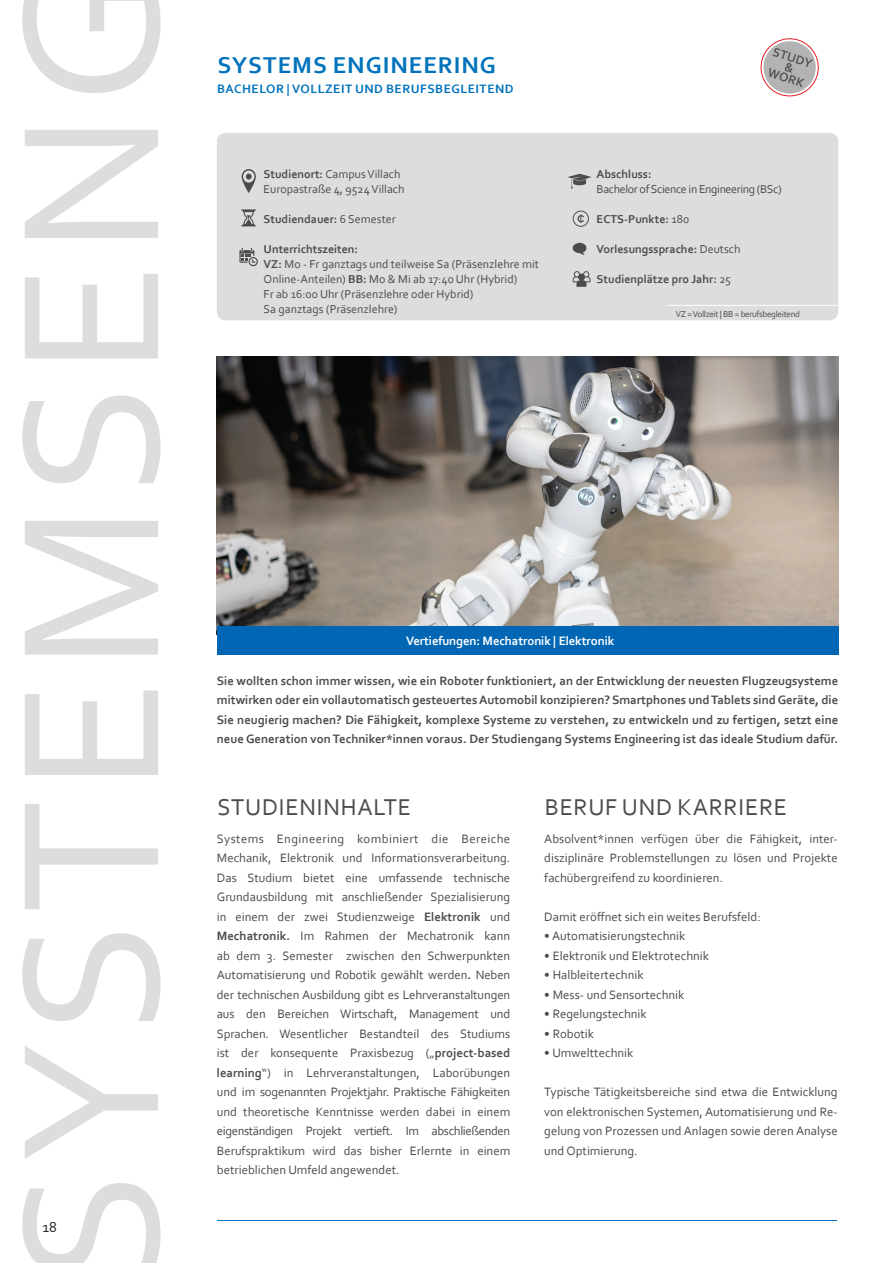
<style>
.page{position:relative;width:893px;height:1263px;background:#fff}
.page>*{position:absolute;margin:0;border:0;box-sizing:border-box;transform-origin:0 0}
.t1{font:204px "Corbel";letter-spacing:.04em;color:#dcdddf}
.t2{font:24px "Corbel";letter-spacing:.03em;color:#4b4c4d}
.t3{font:700 24px "Corbel";letter-spacing:.04em;color:#0073bc}
.t4{font:15px "Corbel";color:#231f20}
.t5{font:12.75px/19.5px "Corbel";color:#4b4c4d;text-align:justify}
.t6{font:700 12.75px/19.5px "Corbel";color:#4b4c4d;text-align:justify}
.t7{font:700 12.75px "Corbel";letter-spacing:.04em;color:#0073bc}
.t8{font:700 12.75px "Corbel";letter-spacing:-.01em;color:#fff}
.t9{font:12px/15px "Corbel";color:#4b4c4d}
.t10{font:700 12px "Corbel";color:#4b4c4d}
.t11{font:12px "Corbel";letter-spacing:-.03em;color:#4b4c4d}
.t12{font:9px "Corbel";letter-spacing:-.03em;color:#4b4c4d}
.s1{font-weight:700}
.s2{font-weight:400}
</style>
<div class="page">
<div style="left:217px;top:133px;width:621px;height:187px;background:#dcdddf;border-radius:9px"></div>
<hr style="left:668px;top:305px;width:186px;height:1px;background:#fff">
<img style="left:217px;top:356px;width:621px;height:270px">
<hr style="left:217px;top:1220px;width:620px;height:1px;background:#0073bc">
<svg style="left:573px;top:271px;width:17px;height:16px"></svg>
<svg style="left:568px;top:174px;width:23px;height:14px"></svg>
<svg style="left:573px;top:211px;width:16px;height:16px"></svg>
<svg style="left:572px;top:242px;width:15px;height:13px"></svg>
<svg style="left:241px;top:209px;width:15px;height:17px"></svg>
<svg style="left:242px;top:169px;width:14px;height:24px"></svg>
<svg style="left:239px;top:248px;width:19px;height:18px"></svg>
<div style="left:217px;top:626px;width:621px;height:28px;background:#0166b3"></div>
<svg style="left:760px;top:38px;width:59px;height:59px"></svg>
<h1 class="t1" style="left:-36px;top:1283px;width:1316px;rotate:-90deg">SYSTEMSENG</h1>
<p class="t4" style="left:43px;top:1217px;width:16px">18</p>
<h2 class="t3" style="left:217px;top:51px;width:280px">SYSTEMS ENGINEERING</h2>
<p class="t7" style="left:217px;top:81px;width:298px">BACHELOR | VOLLZEIT UND BERUFSBEGLEITEND</p>
<p class="t9" style="left:264px;top:166px;width:142px"><span class="s1">Studienort:</span> Campus Villach<br>Europastraße 4, 9524 Villach</p>
<p class="t10" style="left:264px;top:212px;width:134px">Studiendauer: <span class="s2">6 Semester</span></p>
<p class="t9" style="left:264px;top:241px;width:277px"><span class="s1">Unterrichtszeiten:<br>VZ:</span> Mo - Fr ganztags und teilweise Sa (Präsenzlehre mit Online-Anteilen) <span class="s1">BB:</span> Mo &amp; Mi ab 17:40 Uhr (Hybrid)<br>Fr ab 16:00 Uhr (Präsenzlehre oder Hybrid)<br>Sa ganztags (Präsenzlehre)</p>
<p class="t10" style="left:597px;top:167px;width:56px">Abschluss:</p>
<p class="t11" style="left:597px;top:182px;width:187px">Bachelor of Science in Engineering (BSc)</p>
<p class="t10" style="left:597px;top:212px;width:94px">ECTS-Punkte: <span class="s2">180</span></p>
<p class="t10" style="left:597px;top:242px;width:145px">Vorlesungssprache: <span class="s2">Deutsch</span></p>
<p class="t10" style="left:597px;top:272px;width:136px">Studienplätze pro Jahr: <span class="s2">25</span></p>
<p class="t12" style="left:676px;top:309px;width:126px">VZ = Vollzeit | BB = berufsbegleitend</p>
<p class="t8" style="left:406px;top:633px;width:210px">Vertiefungen: Mechatronik | Elektronik</p>
<p class="t6" style="left:217px;top:670px;width:623px">Sie wollten schon immer wissen, wie ein Roboter funktioniert, an der Entwicklung der neuesten Flugzeugsysteme mitwirken oder ein vollautomatisch gesteuertes Automobil konzipieren? Smartphones und Tablets sind Geräte, die Sie neugierig machen? Die Fähigkeit, komplexe Systeme zu verstehen, zu entwickeln und zu fertigen, setzt eine neue Generation von Techniker*innen voraus. Der Studiengang Systems Engineering ist das ideale Studium dafür.</p>
<h2 class="t2" style="left:217px;top:792px;width:195px">STUDIENINHALTE</h2>
<p class="t5" style="left:217px;top:828px;width:295px">Systems Engineering kombiniert die Bereiche Mechanik, Elektronik und Informationsverarbeitung.<br>Das Studium bietet eine umfassende technische Grundausbildung mit anschließender Spezialisierung in einem der zwei Studienzweige <span class="s1">Elektronik</span> und <span class="s1">Mechatronik.</span> Im Rahmen der Mechatronik kann ab dem 3. Semester zwischen den Schwerpunkten Automatisierung und Robotik gewählt werden<span class="s1">.</span> Neben der technischen Ausbildung gibt es Lehrveranstaltungen aus den Bereichen Wirtschaft, Management und Sprachen. Wesentlicher Bestandteil des Studiums ist der konsequente Praxisbezug („<span class="s1">project-based learning</span>“) in Lehrveranstaltungen, Laborübungen und im sogenannten Projektjahr. Praktische Fähigkeiten und theoretische Kenntnisse werden dabei in einem eigenständigen Projekt vertieft. Im abschließenden Berufspraktikum wird das bisher Erlernte in einem betrieblichen Umfeld angewendet.</p>
<h2 class="t2" style="left:545px;top:792px;width:244px">BERUF UND KARRIERE</h2>
<p class="t5" style="left:544px;top:828px;width:295px">Absolvent*innen verfügen über die Fähigkeit, inter&shy;disziplinäre Problemstellungen zu lösen und Projekte fachübergreifend zu koordinieren.</p>
<p class="t5" style="left:544px;top:906px;width:218px">Damit eröffnet sich ein weites Berufsfeld:</p>
<p class="t5" style="left:544px;top:926px;width:143px">• Automatisierungstechnik</p>
<p class="t5" style="left:544px;top:945px;width:166px">• Elektronik und Elektrotechnik</p>
<p class="t5" style="left:544px;top:965px;width:101px">• Halbleitertechnik</p>
<p class="t5" style="left:544px;top:984px;width:142px">• Mess- und Sensortechnik</p>
<p class="t5" style="left:544px;top:1004px;width:104px">• Regelungstechnik</p>
<p class="t5" style="left:544px;top:1023px;width:51px">• Robotik</p>
<p class="t5" style="left:544px;top:1043px;width:91px">• Umwelttechnik</p>
<p class="t5" style="left:544px;top:1082px;width:295px">Typische Tätigkeitsbereiche sind etwa die Entwicklung von elektronischen Systemen, Automatisierung und Re&shy;gelung von Prozessen und Anlagen sowie deren Analyse und Optimierung.</p>
</div>
